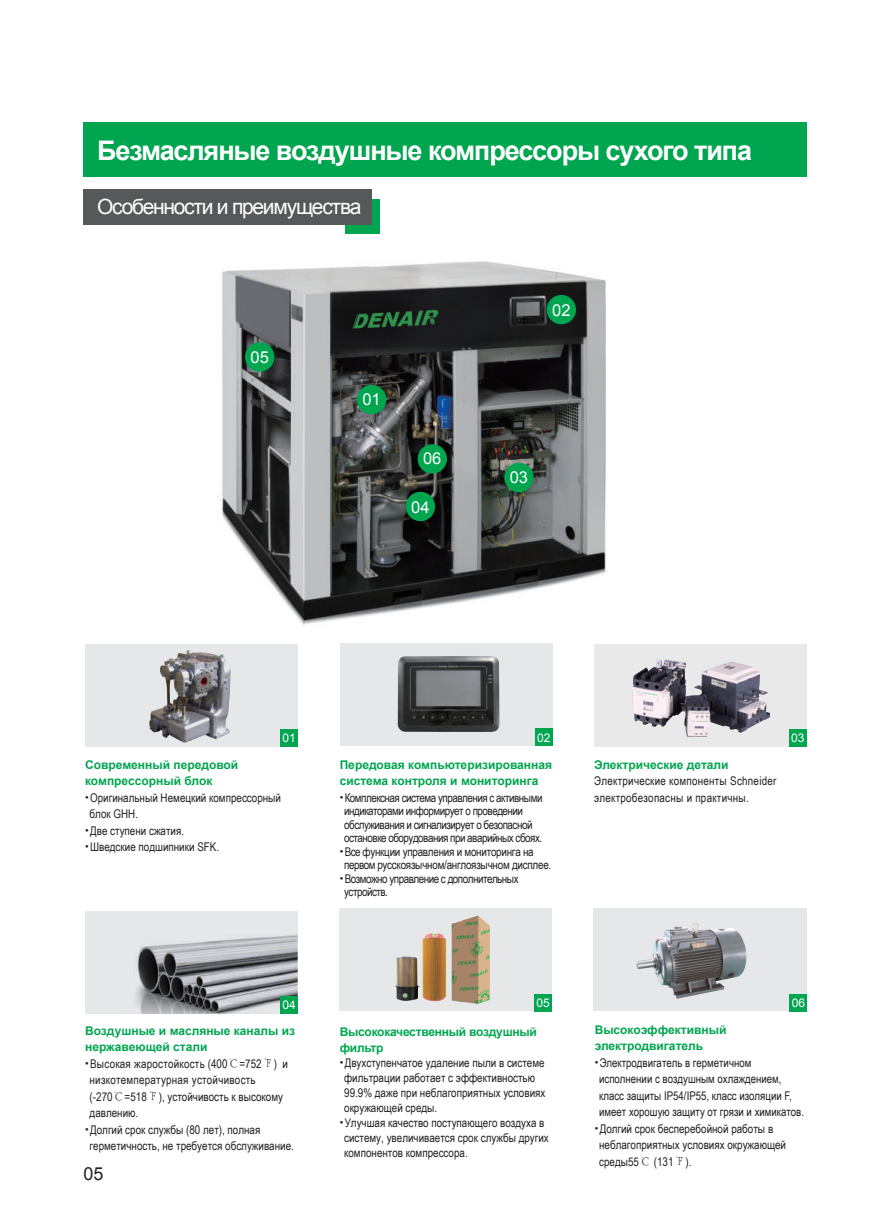
<style>
.page{position:relative;width:894px;height:1212px;background:#fff}
.page>*{position:absolute;margin:0;border:0;box-sizing:border-box;transform-origin:0 0}
.t1{font:700 27px "Arial";letter-spacing:-.04em;color:#fff}
.t2{font:21px "Arial";letter-spacing:-.06em;color:#fff}
.t3{font:18px "Arial";color:#231f20}
.t4{font:16.5px "Arial";color:#fff}
.t5{font:12px/16.5px "Arial Narrow";color:#231f20}
.t6{font:12px/13.5px "Arial Narrow";letter-spacing:-.04em;color:#231f20}
.t7{font:700 12px/16.5px "Arial";color:#00a54f}
.t8{font:12px/16.5px "Arial Narrow";letter-spacing:.02em;color:#231f20}
.t9{font:12px/13.5px "Arial Narrow";letter-spacing:-.02em;color:#231f20}
.t10{font:700 12px/16.5px "Arial";letter-spacing:-.02em;color:#00a54f}
.t11{font:12px "Arial";color:#fff}
.s1{font-family:"Adobe Song Std";font-weight:300}
</style>
<div class="page">
<div style="left:85px;top:911px;width:212px;height:102px;background:#e6e7e9"></div>
<img style="left:135px;top:935px;width:162px;height:78px">
<div style="left:593px;top:908px;width:213px;height:103px;background:#e6e7e9"></div>
<img style="left:219px;top:261px;width:388px;height:388px">
<div style="left:85px;top:644px;width:212px;height:102px;background:#e6e7e9"></div>
<img style="left:149px;top:650px;width:82px;height:93px">
<div style="left:504px;top:463px;width:29px;height:29px;background:#00a54f;border-radius:50%"></div>
<div style="left:357px;top:385px;width:29px;height:29px;background:#00a54f;border-radius:50%"></div>
<div style="left:546px;top:295px;width:29px;height:29px;background:#00a54f;border-radius:50%"></div>
<div style="left:405px;top:492px;width:30px;height:29px;background:#00a54f;border-radius:50%"></div>
<div style="left:245px;top:342px;width:29px;height:30px;background:#00a54f;border-radius:50%"></div>
<div style="left:84px;top:122px;width:722px;height:55px;background:#00a54f"></div>
<div style="left:345px;top:199px;width:35px;height:35px;background:#00a54f"></div>
<div style="left:84px;top:190px;width:287px;height:35px;background:#57585a"></div>
<div style="left:417px;top:444px;width:30px;height:29px;background:#00a54f;border-radius:50%"></div>
<div style="left:339px;top:643px;width:213px;height:103px;background:#e6e7e9"></div>
<div style="left:535px;top:729px;width:17px;height:17px;background:#00a54f"></div>
<div style="left:280px;top:996px;width:17px;height:17px;background:#00a54f"></div>
<img style="left:636px;top:922px;width:111px;height:77px">
<div style="left:280px;top:729px;width:17px;height:17px;background:#00a54f"></div>
<div style="left:593px;top:644px;width:213px;height:102px;background:#eae9e9"></div>
<div style="left:789px;top:729px;width:17px;height:17px;background:#00a54f"></div>
<img style="left:632px;top:659px;width:137px;height:78px">
<div style="left:339px;top:908px;width:212px;height:103px;background:#e6e7e9"></div>
<div style="left:534px;top:994px;width:17px;height:17px;background:#00a54f"></div>
<div style="left:789px;top:994px;width:17px;height:17px;background:#00a54f"></div>
<img style="left:397px;top:656px;width:103px;height:76px">
<img style="left:395px;top:915px;width:95px;height:89px">
<h1 class="t1" style="left:97px;top:133px;width:656px">Безмасляные воздушные компрессоры сухого типа</h1>
<h2 class="t2" style="left:97px;top:193px;width:265px">Особенности и преимущества</h2>
<h3 class="t4" style="left:250px;top:346px;width:20px">05</h3>
<h3 class="t4" style="left:362px;top:388px;width:20px">01</h3>
<h3 class="t4" style="left:423px;top:447px;width:20px">06</h3>
<h3 class="t4" style="left:411px;top:496px;width:20px">04</h3>
<h3 class="t4" style="left:552px;top:299px;width:20px">02</h3>
<h3 class="t4" style="left:509px;top:467px;width:20px">03</h3>
<p class="t11" style="left:537px;top:729px;width:15px">02</p>
<p class="t11" style="left:282px;top:730px;width:15px">01</p>
<p class="t11" style="left:790px;top:730px;width:15px">03</p>
<p class="t7" style="left:85px;top:757px;width:155px">Современный передовой компрессорный блок</p>
<p class="t5" style="left:90px;top:789px;width:193px;text-indent:-5px"><sup>●</sup> Оригинальный Немецкий компрессорный блок GHH.</p>
<p class="t5" style="left:85px;top:822px;width:100px"><sup>●</sup> Две ступени сжатия.</p>
<p class="t5" style="left:85px;top:838px;width:135px"><sup>●</sup> Шведские подшипники SFK.</p>
<p class="t7" style="left:339px;top:757px;width:214px">Передовая компьютеризированная система контроля и мониторинга</p>
<p class="t6" style="left:344px;top:790px;width:200px;text-indent:-4px"><sup>●</sup> Комплексная система управления с активными индикаторами информирует о проведении обслуживания и сигнализирует о безопасной остановке оборудования при аварийных сбоях.</p>
<p class="t9" style="left:344px;top:844px;width:208px;text-indent:-4px"><sup>●</sup> Все функции управления и мониторинга на первом русскоязычном/англоязычном дисплее.</p>
<p class="t6" style="left:344px;top:871px;width:176px;text-indent:-4px"><sup>●</sup> Возможно управление с дополнительных устройств.</p>
<p class="t7" style="left:594px;top:757px;width:136px">Электрические детали</p>
<p class="t8" style="left:594px;top:772px;width:184px">Электрические компоненты Schneider электробезопасны и практичны.</p>
<p class="t11" style="left:282px;top:997px;width:15px">04</p>
<p class="t11" style="left:536px;top:994px;width:15px">05</p>
<p class="t11" style="left:791px;top:994px;width:15px">06</p>
<p class="t7" style="left:85px;top:1022px;width:211px">Воздушные и масляные каналы из нержавеющей стали</p>
<p class="t8" style="left:90px;top:1055px;width:200px;text-indent:-5px"><sup>●</sup> Высокая жаростойкость (400<span class="s1">℃</span>=752<span class="s1">℉</span>) и низкотемпературная устойчивость (-270<span class="s1">℃</span>=518<span class="s1">℉</span>), устойчивость к высокому давлению.</p>
<p class="t5" style="left:90px;top:1121px;width:206px;text-indent:-5px"><sup>●</sup> Долгий срок службы (80 лет), полная герметичность, не требуется обслуживание.</p>
<h3 class="t3" style="left:84px;top:1162px;width:22px">05</h3>
<p class="t10" style="left:339px;top:1023px;width:199px">Высококачественный воздушный фильтр</p>
<p class="t5" style="left:344px;top:1055px;width:203px;line-height:15px;text-indent:-4px"><sup>●</sup> Двухступенчатое удаление пыли в системе фильтрации работает с эффективностью 99.9% даже при неблагоприятных условиях окружающей среды.</p>
<p class="t5" style="left:344px;top:1115px;width:206px;line-height:15px;text-indent:-4px"><sup>●</sup> Улучшая качество поступающего воздуха в систему, увеличивается срок службы других компонентов компрессора.</p>
<p class="t7" style="left:594px;top:1022px;width:133px">Высокоэффективный электродвигатель</p>
<p class="t5" style="left:599px;top:1054px;width:206px;text-indent:-4px"><sup>●</sup> Электродвигатель в герметичном исполнении с воздушным охлаждением, класс защиты IP54/IP55, класс изоляции F, имеет хорошую защиту от грязи и химикатов.</p>
<p class="t5" style="left:599px;top:1120px;width:188px;text-indent:-4px"><sup>●</sup> Долгий срок бесперебойной работы в неблагоприятных условиях окружающей среды55<span class="s1">℃</span> (131<span class="s1">℉</span>).</p>
</div>
